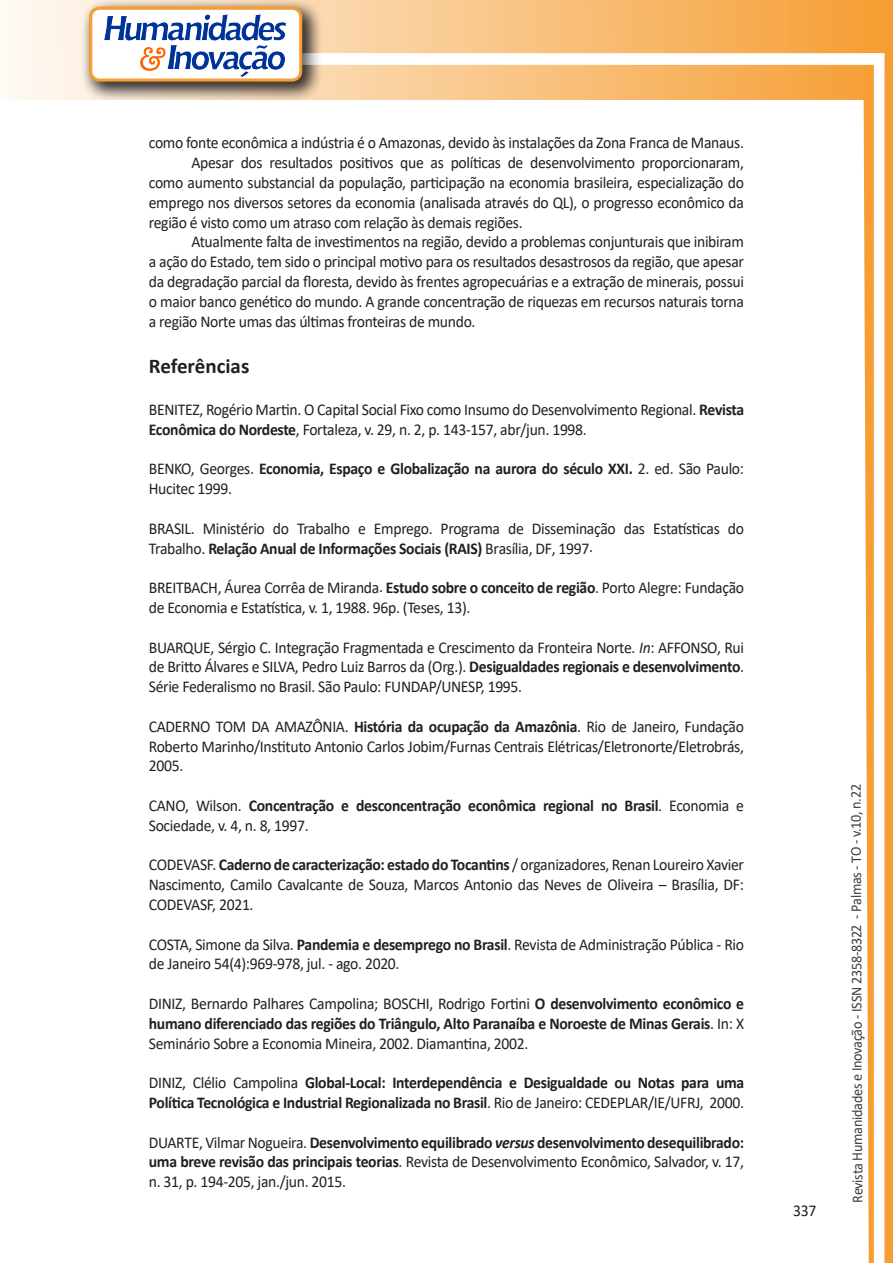
<style>
.page{position:relative;width:893px;height:1263px;background:#fff}
.page>*{position:absolute;margin:0;border:0;box-sizing:border-box;transform-origin:0 0}
.Titulo_2{font:700 21px "Calibri";color:#231f20}
.texto{font:16.5px/19.8px "Calibri";letter-spacing:-.02em;color:#231f20;text-align:justify;scale:.95 1}
.texto-2{font:700 16.5px/19.8px "Calibri";letter-spacing:-.02em;color:#231f20;scale:.95 1}
.t1{font:15px "Calibri";letter-spacing:-.025em;color:#3e3e3f;scale:.95 1}
.s1{font-weight:700}
.s2{font-weight:400}
.s3{font-style:italic}
.s4{font-weight:700;font-style:italic}
</style>
<div class="page">
<svg style="left:5px;top:0;width:858px;height:100px"></svg>
<div style="left:302px;top:53px;width:582px;height:12px;background:#fff;border:2px solid #fff"></div>
<svg style="left:863px;top:0;width:30px;height:1263px"></svg>
<div style="left:81px;top:0;width:241px;height:102px;background:#231f20;opacity:.75"></div>
<div style="left:91px;top:8px;width:210px;height:72px;background:#fff;border-radius:9px"></div>
<img style="left:104px;top:14px;width:181px;height:62px">
<div style="left:89px;top:7px;width:213px;height:75px;border:3px solid #f69e34;border-radius:9px"></div>
<p class="texto" style="left:149px;top:133px;width:628px">como fonte econômica a indústria é o Amazonas, devido às instalações da Zona Franca de Manaus.</p>
<p class="texto" style="left:149px;top:152px;width:628px;text-indent:43px">Apesar dos resultados positivos que as políticas de desenvolvimento proporcionaram, como aumento substancial da população, participação na economia brasileira, especialização do emprego nos diversos setores da economia (analisada através do QL), o progresso econômico da região é visto como um atraso com relação às demais regiões.</p>
<p class="texto" style="left:149px;top:232px;width:628px;text-indent:43px">Atualmente falta de investimentos na região, devido a problemas conjunturais que inibiram a ação do Estado, tem sido o principal motivo para os resultados desastrosos da região, que apesar da degradação parcial da floresta, devido às frentes agropecuárias e a extração de minerais, possui o maior banco genético do mundo. A grande concentração de riquezas em recursos naturais torna a região Norte umas das últimas fronteiras de mundo.</p>
<p class="Titulo_2" style="left:149px;top:352px;width:102px">Referências</p>
<p class="texto" style="left:149px;top:399px;width:628px">BENITEZ, Rogério Martin. O Capital Social Fixo como Insumo do Desenvolvimento Regional. <span class="s1">Revista<br>Econômica do Nordeste</span>, Fortaleza, v. 29, n. 2, p. 143-157, abr/jun. 1998.</p>
<p class="texto-2" style="left:149px;top:459px;width:628px"><span class="s2">BENKO, Georges.</span> Economia, Espaço e Globalização na aurora do século XXI. <span class="s2">2. ed. São Paulo:<br>Hucitec 1999.</span></p>
<p class="texto" style="left:149px;top:518px;width:628px">BRASIL. Ministério do Trabalho e Emprego. Programa de Disseminação das Estatísticas do<br>Trabalho. <span class="s1">Relação Anual de Informações Sociais (RAIS)</span> Brasília, DF, 1997.</p>
<p class="texto" style="left:149px;top:577px;width:628px">BREITBACH, Áurea Corrêa de Miranda. <span class="s1">Estudo sobre o conceito de região</span>. Porto Alegre: Fundação de Economia e Estatística, v. 1, 1988. 96p. (Teses, 13).</p>
<p class="texto" style="left:149px;top:637px;width:628px">BUARQUE, Sérgio C. Integração Fragmentada e Crescimento da Fronteira Norte. <span class="s3">In</span>: AFFONSO, Rui de Britto Álvares e SILVA, Pedro Luiz Barros da (Org.). <span class="s1">Desigualdades regionais e desenvolvimento</span>.<br>Série Federalismo no Brasil. São Paulo: FUNDAP/UNESP, 1995.</p>
<p class="texto" style="left:149px;top:716px;width:628px">CADERNO TOM DA AMAZÔNIA. <span class="s1">História da ocupação da Amazônia</span>. Rio de Janeiro, Fundação Roberto Marinho/Instituto Antonio Carlos Jobim/Furnas Centrais Elétricas/Eletronorte/Eletrobrás, 2005.</p>
<p class="texto-2" style="left:149px;top:795px;width:628px"><span class="s2">CANO, Wilson.</span> Concentração e desconcentração econômica regional no Brasil<span class="s2">. Economia e<br>Sociedade, v. 4, n. 8, 1997.</span></p>
<p class="texto" style="left:149px;top:854px;width:628px">CODEVASF. <span class="s1">Caderno de caracterização: estado do Tocantins</span> / organizadores, Renan Loureiro Xavier Nascimento, Camilo Cavalcante de Souza, Marcos Antonio das Neves de Oliveira – Brasília, DF:<br>CODEVASF, 2021.</p>
<p class="texto" style="left:149px;top:934px;width:628px">COSTA, Simone da Silva. <span class="s1">Pandemia e desemprego no Brasil</span>. Revista de Administração Pública - Rio de Janeiro 54(4):969-978, jul. - ago. 2020.</p>
<p class="texto" style="left:149px;top:993px;width:628px">DINIZ, Bernardo Palhares Campolina; BOSCHI, Rodrigo Fortini <span class="s1">O desenvolvimento econômico e humano diferenciado das regiões do Triângulo, Alto Paranaíba e Noroeste de Minas Gerais</span>. In: X Seminário Sobre a Economia Mineira, 2002. Diamantina, 2002.</p>
<p class="texto-2" style="left:149px;top:1072px;width:628px"><span class="s2">DINIZ, Clélio Campolina</span> Global-Local: Interdependência e Desigualdade ou Notas para uma<br>Política Tecnológica e Industrial Regionalizada no Brasil<span class="s2">. Rio de Janeiro: CEDEPLAR/IE/UFRJ, 2000.</span></p>
<p class="texto" style="left:149px;top:1132px;width:628px">DUARTE, Vilmar Nogueira. <span class="s1">Desenvolvimento equilibrado</span> <span class="s4">versus</span> <span class="s1">desenvolvimento desequilibrado: uma breve revisão das principais teorias</span>. Revista de Desenvolvimento Econômico, Salvador, v. 17, n. 31, p. 194-205, jan./jun. 2015.</p>
<p class="texto" style="left:793px;top:1200px;width:26px">337</p>
<p class="t1" style="left:846px;top:1203px;width:442px;rotate:-90deg">Revista Humanidades e Inovação - ISSN 2358-8322 - Palmas - TO - v.10, n.22</p>
</div>
